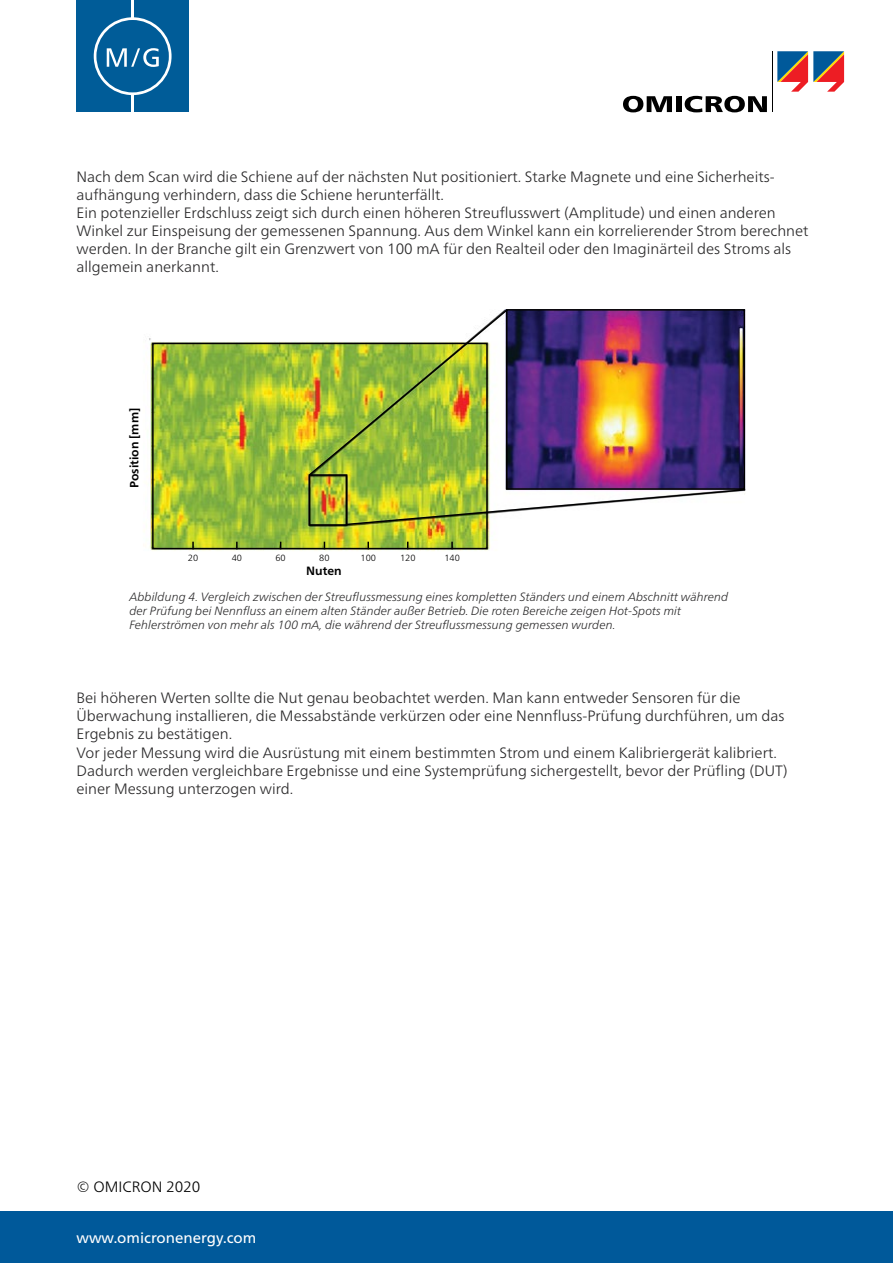
<style>
.page{position:relative;width:893px;height:1263px;background:#fff}
.page>*{position:absolute;margin:0;border:0;box-sizing:border-box;transform-origin:0 0}
.t1{font:300 15px/18px "Frutiger Neue LTW1 G";color:#292829}
.t2{font:15px "Frutiger Neue LTW1 G";color:#fff}
.t3{font:300 15px "Frutiger Neue LTW1 G";color:#000}
.t4{font:italic 300 12px/14.4px "Frutiger Neue LTW1 G";color:#292829}
.t5{font:700 12px "Frutiger Neue LTW1 G";color:#000}
.t6{font:300 9px "Frutiger Neue LTW1 G";color:#000}
</style>
<div class="page">
<svg style="left:623px;top:96px;width:49px;height:16px"></svg>
<div style="left:676px;top:96px;width:5px;height:16px;background:#000"></div>
<svg style="left:685px;top:96px;width:82px;height:16px"></svg>
<hr style="left:772px;top:51px;width:1px;height:61px;background:#000">
<svg style="left:777px;top:51px;width:67px;height:41px"></svg>
<div style="left:77px;top:0;width:112px;height:112px;background:#005c98"></div>
<hr style="left:131px;top:94px;width:3px;height:18px;background:#fff">
<svg style="left:94px;top:17px;width:78px;height:78px"></svg>
<hr style="left:131px;top:0;width:3px;height:19px;background:#fff">
<img style="left:149px;top:312px;width:593px;height:239px">
<div style="left:506px;top:309px;width:239px;height:181px;border:2px solid #000"></div>
<div style="left:152px;top:343px;width:336px;height:206px;border:2px solid #000"></div>
<div style="left:308px;top:474px;width:39px;height:52px;border:2px solid #000"></div>
<img style="left:345px;top:488px;width:401px;height:38px">
<img style="left:307px;top:309px;width:201px;height:168px">
<svg style="left:192px;top:542px;width:2px;height:7px"></svg>
<svg style="left:236px;top:542px;width:2px;height:7px"></svg>
<svg style="left:367px;top:542px;width:2px;height:7px"></svg>
<svg style="left:451px;top:542px;width:2px;height:7px"></svg>
<div style="left:0;top:1212px;width:893px;height:51px;background:#00599a"></div>
<p class="t1" style="left:77px;top:167px;width:700px">Nach dem Scan wird die Schiene auf der nächsten Nut positioniert. Starke Magnete und eine Sicherheits&shy;aufhängung verhindern, dass die Schiene herunterfällt.</p>
<p class="t1" style="left:77px;top:203px;width:734px">Ein potenzieller Erdschluss zeigt sich durch einen höheren Streuflusswert (Amplitude) und einen anderen Winkel zur Einspeisung der gemessenen Spannung. Aus dem Winkel kann ein korrelierender Strom berechnet werden. In der Branche gilt ein Grenzwert von 100 mA für den Realteil oder den Imaginärteil des Stroms als allgemein anerkannt.</p>
<p class="t5" style="left:127px;top:488px;width:82px;rotate:-90deg">Position [mm]</p>
<p class="t6" style="left:188px;top:552px;width:12px">20</p>
<p class="t6" style="left:232px;top:552px;width:12px">40</p>
<p class="t6" style="left:275px;top:552px;width:12px">60</p>
<p class="t6" style="left:319px;top:552px;width:12px">80</p>
<p class="t5" style="left:306px;top:564px;width:37px">Nuten</p>
<p class="t6" style="left:360px;top:552px;width:17px">100</p>
<p class="t6" style="left:400px;top:552px;width:17px">120</p>
<p class="t6" style="left:444px;top:552px;width:17px">140</p>
<p class="t4" style="left:129px;top:589px;width:600px">Abbildung 4. Vergleich zwischen der Streuflussmessung eines kompletten Ständers und einem Abschnitt während der Prüfung bei Nennfluss an einem alten Ständer außer Betrieb. Die roten Bereiche zeigen Hot-Spots mit<br>Fehlerströmen von mehr als 100 mA, die während der Streuflussmessung gemessen wurden.</p>
<p class="t1" style="left:77px;top:689px;width:709px">Bei höheren Werten sollte die Nut genau beobachtet werden. Man kann entweder Sensoren für die<br>Überwachung installieren, die Messabstände verkürzen oder eine Nennfluss-Prüfung durchführen, um das<br>Ergebnis zu bestätigen.</p>
<p class="t1" style="left:77px;top:743px;width:713px">Vor jeder Messung wird die Ausrüstung mit einem bestimmten Strom und einem Kalibriergerät kalibriert.<br>Dadurch werden vergleichbare Ergebnisse und eine Systemprüfung sichergestellt, bevor der Prüfling (DUT) einer Messung unterzogen wird.</p>
<p class="t3" style="left:77px;top:1177px;width:125px">© OMICRON 2020</p>
<p class="t2" style="left:77px;top:1226px;width:181px">www.omicronenergy.com</p>
</div>
